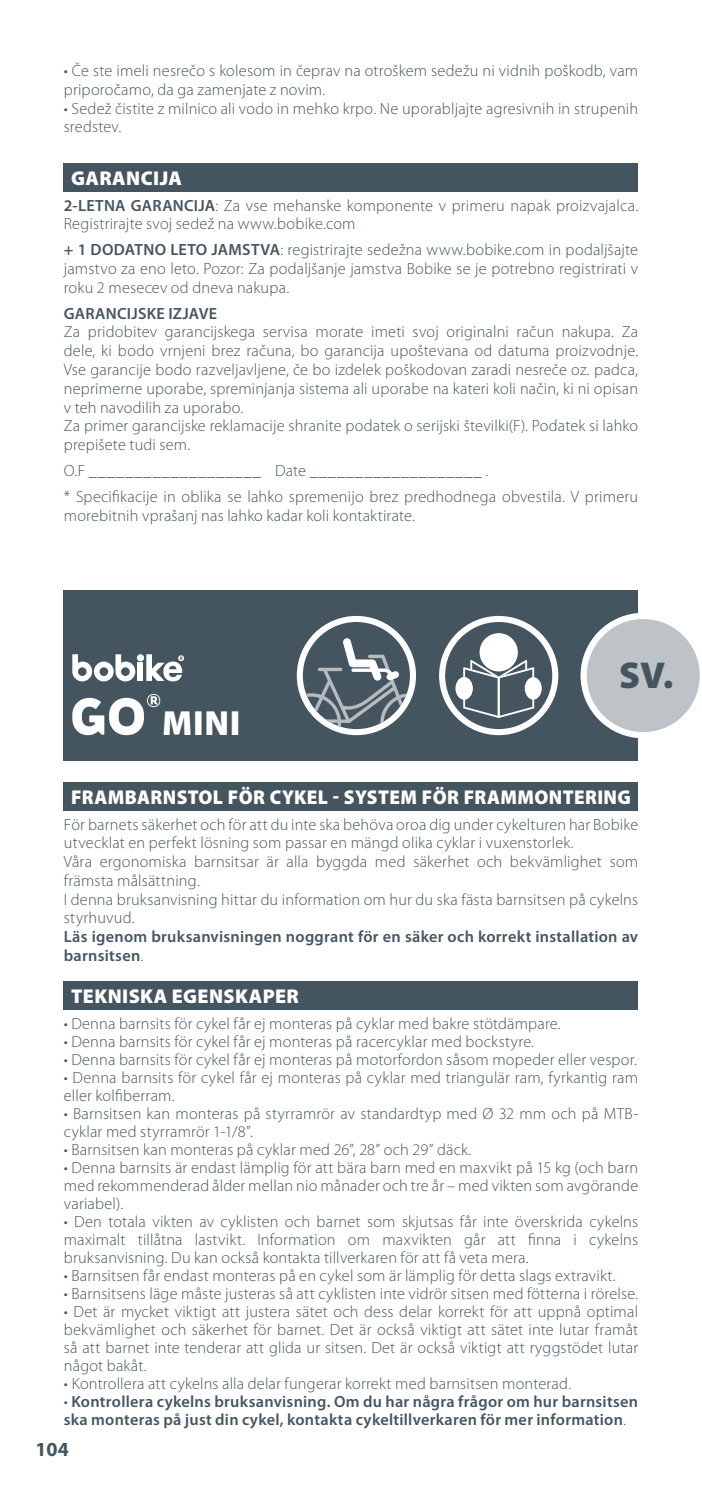
<style>
.page{position:relative;width:702px;height:1489px;background:#fff}
.page>*{position:absolute;margin:0;border:0;box-sizing:border-box;transform-origin:0 0}
.t1{font:900 37.5px "Myriad Pro";color:#455560}
.t2{font:900 35px "Myriad Pro";color:#fff}
.t3{font:900 20px "Myriad Pro";letter-spacing:.02em;color:#fff;scale:.96 1}
.t4{font:900 20px "Myriad Pro";letter-spacing:.02em;color:#fff}
.t5{font:700 20px "Myriad Pro";color:#455560}
.t6{font:300 16.25px/18.8px "Myriad Pro";letter-spacing:.01em;color:#455560}
.t7{font:600 16.25px/18.8px "Myriad Pro";letter-spacing:.015em;color:#455560}
.s1{font-weight:600}
.s2{font-weight:300}
</style>
<div class="page">
<div style="left:64px;top:163px;width:574px;height:28px;background:#455560"></div>
<div style="left:64px;top:590px;width:574px;height:170px;background:#455560"></div>
<svg style="left:580px;top:613px;width:120px;height:125px"></svg>
<svg style="left:439px;top:616px;width:119px;height:119px"></svg>
<div style="left:455px;top:677px;width:17px;height:22px;background:#fff;border-radius:50%"></div>
<svg style="left:297px;top:616px;width:119px;height:119px"></svg>
<svg style="left:72px;top:654px;width:63px;height:27px"></svg>
<div style="left:137px;top:654px;width:7px;height:7px;background:#fff;border-radius:50%"></div>
<div style="left:138px;top:662px;width:5px;height:19px;background:#fff"></div>
<svg style="left:146px;top:654px;width:38px;height:27px"></svg>
<svg style="left:72px;top:694px;width:88px;height:41px"></svg>
<div style="left:64px;top:781px;width:574px;height:29px;background:#455560"></div>
<div style="left:64px;top:981px;width:574px;height:28px;background:#455560"></div>
<p class="t6" style="left:64px;top:61px;width:576px">• Če ste imeli nesrečo s kolesom in čeprav na otroškem sedežu ni vidnih poškodb, vam priporočamo, da ga zamenjate z novim.</p>
<p class="t6" style="left:64px;top:99px;width:576px">• Sedež čistite z milnico ali vodo in mehko krpo. Ne uporabljajte agresivnih in strupenih sredstev.</p>
<p class="t4" style="left:71px;top:167px;width:112px">GARANCIJA</p>
<p class="t6" style="left:64px;top:196px;width:576px"><span class="s1">2-LETNA GARANCIJA</span>: Za vse mehanske komponente v primeru napak proizvajalca.<br>Registrirajte svoj sedež na www.bobike.com</p>
<p class="t6" style="left:64px;top:241px;width:576px;text-align:justify"><span class="s1">+ 1 DODATNO LETO JAMSTVA</span>: registrirajte sedežna www.bobike.com in podaljšajte jamstvo za eno leto. Pozor: Za podaljšanje jamstva Bobike se je potrebno registrirati v roku 2 mesecev od dneva nakupa.</p>
<p class="t7" style="left:64px;top:304px;width:155px">GARANCIJSKE IZJAVE</p>
<p class="t6" style="left:64px;top:323px;width:576px">Za pridobitev garancijskega servisa morate imeti svoj originalni račun nakupa. Za dele, ki bodo vrnjeni brez računa, bo garancija upoštevana od datuma proizvodnje.<br>Vse garancije bodo razveljavljene, če bo izdelek poškodovan zaradi nesreče oz. padca, neprimerne uporabe, spreminjanja sistema ali uporabe na kateri koli način, ki ni opisan v teh navodilih za uporabo.<br>Za primer garancijske reklamacije shranite podatek o serijski številki(F). Podatek si lahko prepišete tudi sem.</p>
<p class="t6" style="left:64px;top:458px;width:576px;line-height:25.8px">O.F ___________________ Date ___________________ .<br>* Specifikacije in oblika se lahko spremenijo brez predhodnega obvestila. V primeru</p>
<p class="t6" style="left:64px;top:506px;width:352px">morebitnih vprašanj nas lahko kadar koli kontaktirate.</p>
<h2 class="t2" style="left:162px;top:703px;width:80px">MINI</h2>
<h1 class="t1" style="left:619px;top:654px;width:55px">SV.</h1>
<p class="t3" style="left:71px;top:785px;width:584px">FRAMBARNSTOL FÖR CYKEL - SYSTEM FÖR FRAMMONTERING</p>
<p class="t6" style="left:64px;top:815px;width:576px">För barnets säkerhet och för att du inte ska behöva oroa dig under cykelturen har Bobike utvecklat en perfekt lösning som passar en mängd olika cyklar i vuxenstorlek.<br>Våra ergonomiska barnsitsar är alla byggda med säkerhet och bekvämlighet som främsta målsättning.<br>I denna bruksanvisning hittar du information om hur du ska fästa barnsitsen på cykelns styrhuvud.</p>
<p class="t7" style="left:64px;top:927px;width:576px">Läs igenom bruksanvisningen noggrant för en säker och korrekt installation av barnsitsen<span class="s2">.</span></p>
<p class="t4" style="left:71px;top:984px;width:229px">TEKNISKA EGENSKAPER</p>
<p class="t6" style="left:64px;top:1014px;width:498px">• Denna barnsits för cykel får ej monteras på cyklar med bakre stötdämpare.</p>
<p class="t6" style="left:64px;top:1032px;width:471px">• Denna barnsits för cykel får ej monteras på racercyklar med bockstyre.</p>
<p class="t6" style="left:64px;top:1050px;width:574px">• Denna barnsits för cykel får ej monteras på motorfordon såsom mopeder eller vespor.</p>
<p class="t6" style="left:64px;top:1068px;width:576px;line-height:18px">• Denna barnsits för cykel får ej monteras på cyklar med triangulär ram, fyrkantig ram eller kolfiberram.</p>
<p class="t6" style="left:64px;top:1104px;width:576px;line-height:18px">• Barnsitsen kan monteras på styrramrör av standardtyp med Ø 32 mm och på MTB&shy;cyklar med styrramrör 1-1/8”.</p>
<p class="t6" style="left:64px;top:1140px;width:409px">• Barnsitsen kan monteras på cyklar med 26”, 28” och 29” däck.</p>
<p class="t6" style="left:64px;top:1158px;width:576px;line-height:18px;text-align:justify">• Denna barnsits är endast lämplig för att bära barn med en maxvikt på 15 kg (och barn med rekommenderad ålder mellan nio månader och tre år – med vikten som avgörande variabel).</p>
<p class="t6" style="left:64px;top:1212px;width:576px;line-height:18px;text-align:justify">• Den totala vikten av cyklisten och barnet som skjutsas får inte överskrida cykelns maximalt tillåtna lastvikt. Information om maxvikten går att finna i cykelns bruksanvisning. Du kan också kontakta tillverkaren för att få veta mera.</p>
<p class="t6" style="left:64px;top:1266px;width:553px">• Barnsitsen får endast monteras på en cykel som är lämplig för detta slags extravikt.</p>
<p class="t6" style="left:64px;top:1284px;width:575px">• Barnsitsens läge måste justeras så att cyklisten inte vidrör sitsen med fötterna i rörelse.</p>
<p class="t6" style="left:64px;top:1302px;width:576px;line-height:18px;text-align:justify">• Det är mycket viktigt att justera sätet och dess delar korrekt för att uppnå optimal bekvämlighet och säkerhet för barnet. Det är också viktigt att sätet inte lutar framåt så att barnet inte tenderar att glida ur sitsen. Det är också viktigt att ryggstödet lutar något bakåt.</p>
<p class="t6" style="left:64px;top:1374px;width:509px">• Kontrollera att cykelns alla delar fungerar korrekt med barnsitsen monterad.</p>
<p class="t7" style="left:64px;top:1392px;width:576px;line-height:18px"><span class="s2">•</span> Kontrollera cykelns bruksanvisning. Om du har några frågor om hur barnsitsen ska monteras på just din cykel, kontakta cykeltillverkaren för mer information<span class="s2">.</span></p>
<p class="t5" style="left:35px;top:1437px;width:35px">104</p>
</div>
